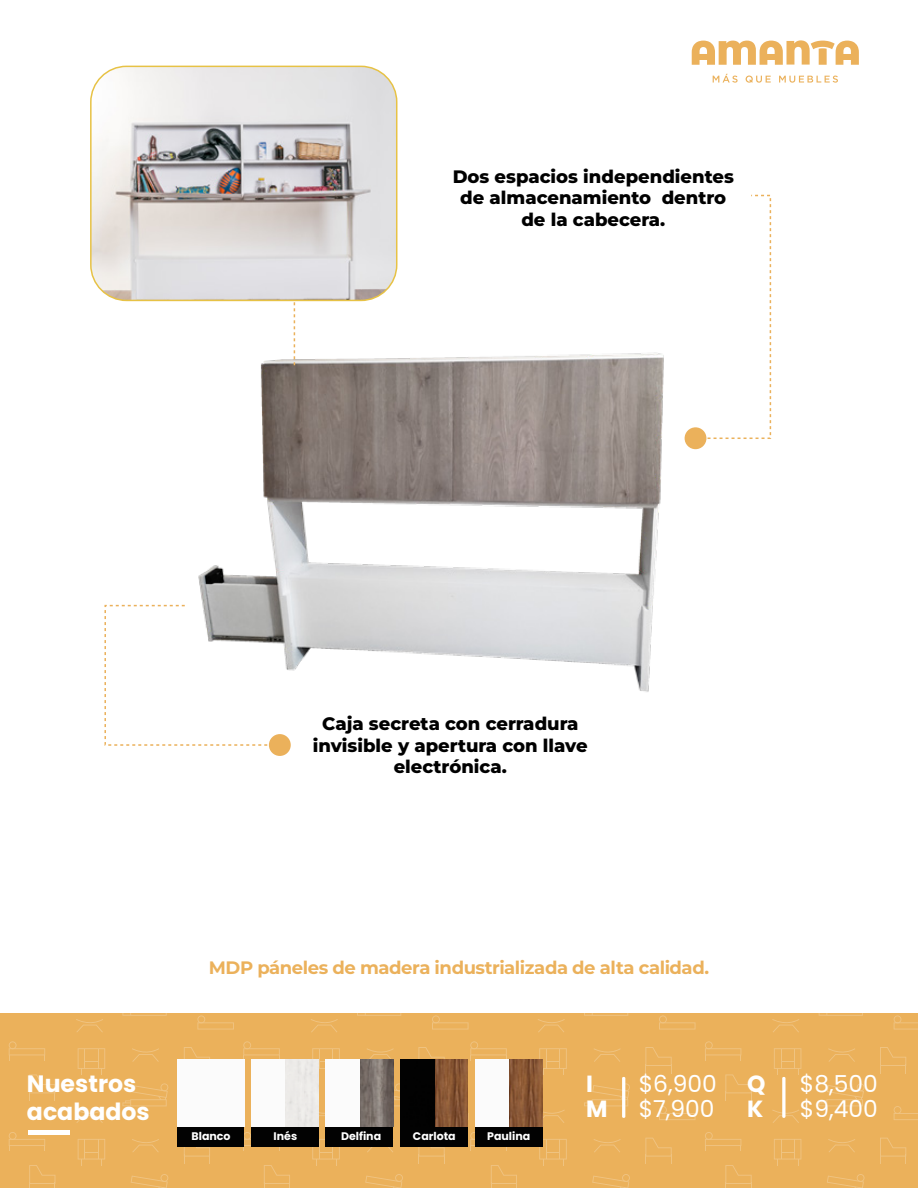
<style>
.page{position:relative;width:918px;height:1188px;background:#fff}
.page>*{position:absolute;margin:0;border:0;box-sizing:border-box;transform-origin:0 0}
.t1{font:700 23.7px/28.3px "Poppins";color:#fff}
.t2{font:23.4px/24.8px "Poppins";color:#fff}
.t3{font:700 23.4px/24.8px "Poppins";color:#fff}
.t4{font:800 18px/21.6px "Montserrat";color:#000;text-align:center}
.t5{font:700 18px "Montserrat";letter-spacing:-.025em;color:#ebb15b}
.t6{font:700 10.95px "Poppins";color:#fff}
</style>
<div class="page">
<div style="left:0;top:1014px;width:918px;height:174px;background:#ebb15b"></div>
<svg style="left:197px;top:1015px;width:37px;height:15px"></svg>
<svg style="left:122px;top:1013px;width:46px;height:3px"></svg>
<svg style="left:76px;top:1019px;width:27px;height:13px"></svg>
<svg style="left:432px;top:1015px;width:37px;height:15px"></svg>
<svg style="left:357px;top:1013px;width:46px;height:3px"></svg>
<svg style="left:311px;top:1019px;width:27px;height:13px"></svg>
<svg style="left:78px;top:1048px;width:27px;height:27px"></svg>
<svg style="left:9px;top:1041px;width:36px;height:19px"></svg>
<svg style="left:122px;top:1083px;width:46px;height:23px"></svg>
<svg style="left:29px;top:1074px;width:27px;height:27px"></svg>
<svg style="left:184px;top:1047px;width:26px;height:12px"></svg>
<svg style="left:132px;top:1048px;width:27px;height:14px"></svg>
<svg style="left:76px;top:1109px;width:27px;height:14px"></svg>
<svg style="left:312px;top:1048px;width:28px;height:27px"></svg>
<svg style="left:243px;top:1041px;width:37px;height:19px"></svg>
<svg style="left:393px;top:1083px;width:8px;height:23px"></svg>
<svg style="left:418px;top:1047px;width:27px;height:12px"></svg>
<svg style="left:367px;top:1048px;width:27px;height:14px"></svg>
<svg style="left:319px;top:1109px;width:7px;height:14px"></svg>
<svg style="left:78px;top:1139px;width:27px;height:26px"></svg>
<svg style="left:9px;top:1132px;width:36px;height:19px"></svg>
<svg style="left:131px;top:1174px;width:37px;height:14px"></svg>
<svg style="left:29px;top:1165px;width:27px;height:23px"></svg>
<svg style="left:184px;top:1147px;width:26px;height:17px"></svg>
<svg style="left:132px;top:1139px;width:27px;height:13px"></svg>
<svg style="left:312px;top:1139px;width:28px;height:26px"></svg>
<svg style="left:243px;top:1132px;width:37px;height:19px"></svg>
<svg style="left:365px;top:1174px;width:38px;height:14px"></svg>
<svg style="left:264px;top:1165px;width:26px;height:23px"></svg>
<svg style="left:418px;top:1147px;width:27px;height:17px"></svg>
<svg style="left:367px;top:1139px;width:27px;height:13px"></svg>
<svg style="left:659px;top:1015px;width:37px;height:15px"></svg>
<svg style="left:584px;top:1013px;width:46px;height:3px"></svg>
<svg style="left:538px;top:1019px;width:27px;height:13px"></svg>
<svg style="left:894px;top:1015px;width:24px;height:15px"></svg>
<svg style="left:819px;top:1013px;width:46px;height:3px"></svg>
<svg style="left:772px;top:1019px;width:27px;height:13px"></svg>
<svg style="left:539px;top:1048px;width:28px;height:27px"></svg>
<svg style="left:470px;top:1041px;width:37px;height:19px"></svg>
<svg style="left:659px;top:1106px;width:37px;height:14px"></svg>
<svg style="left:584px;top:1083px;width:46px;height:23px"></svg>
<svg style="left:645px;top:1047px;width:27px;height:26px"></svg>
<svg style="left:594px;top:1048px;width:27px;height:14px"></svg>
<svg style="left:542px;top:1109px;width:23px;height:14px"></svg>
<svg style="left:774px;top:1048px;width:27px;height:27px"></svg>
<svg style="left:705px;top:1041px;width:36px;height:19px"></svg>
<svg style="left:894px;top:1106px;width:24px;height:14px"></svg>
<svg style="left:819px;top:1083px;width:46px;height:23px"></svg>
<svg style="left:725px;top:1074px;width:27px;height:27px"></svg>
<svg style="left:880px;top:1047px;width:26px;height:26px"></svg>
<svg style="left:828px;top:1048px;width:27px;height:14px"></svg>
<svg style="left:772px;top:1110px;width:27px;height:13px"></svg>
<svg style="left:539px;top:1139px;width:28px;height:26px"></svg>
<svg style="left:470px;top:1132px;width:37px;height:19px"></svg>
<svg style="left:592px;top:1174px;width:38px;height:14px"></svg>
<svg style="left:491px;top:1165px;width:26px;height:23px"></svg>
<svg style="left:645px;top:1138px;width:27px;height:26px"></svg>
<svg style="left:594px;top:1139px;width:27px;height:13px"></svg>
<svg style="left:774px;top:1139px;width:27px;height:26px"></svg>
<svg style="left:705px;top:1132px;width:36px;height:19px"></svg>
<svg style="left:827px;top:1174px;width:38px;height:14px"></svg>
<svg style="left:725px;top:1165px;width:27px;height:23px"></svg>
<svg style="left:880px;top:1138px;width:26px;height:26px"></svg>
<svg style="left:828px;top:1139px;width:27px;height:13px"></svg>
<img style="left:90px;top:196px;width:617px;height:560px">
<svg style="left:713px;top:74px;width:25px;height:9px"></svg>
<svg style="left:746px;top:76px;width:25px;height:7px"></svg>
<svg style="left:779px;top:76px;width:59px;height:7px"></svg>
<svg style="left:692px;top:40px;width:167px;height:25px"></svg>
<div style="left:269px;top:734px;width:22px;height:22px;background:#ebb15b;border-radius:50%"></div>
<div style="left:685px;top:427px;width:21px;height:22px;background:#ebb15b;border-radius:50%"></div>
<svg style="left:294px;top:301px;width:1px;height:64px"></svg>
<img style="left:91px;top:66px;width:306px;height:234px">
<div style="left:90px;top:66px;width:307px;height:235px;border:2px solid #e7c245;border-radius:36px"></div>
<svg style="left:694px;top:194px;width:78px;height:246px"></svg>
<svg style="left:104px;top:604px;width:174px;height:143px"></svg>
<div style="left:28px;top:1130px;width:42px;height:5px;background:#fff"></div>
<div style="left:177px;top:1127px;width:67px;height:20px;background:#020202"></div>
<div style="left:252px;top:1127px;width:67px;height:20px;background:#020202"></div>
<div style="left:326px;top:1127px;width:67px;height:20px;background:#020202"></div>
<div style="left:401px;top:1127px;width:67px;height:20px;background:#020202"></div>
<div style="left:475px;top:1127px;width:67px;height:20px;background:#020202"></div>
<img style="left:326px;top:1059px;width:67px;height:68px">
<img style="left:252px;top:1059px;width:67px;height:68px">
<div style="left:177px;top:1059px;width:67px;height:68px;background:#fbfbfb"></div>
<img style="left:401px;top:1059px;width:67px;height:68px">
<img style="left:509px;top:1059px;width:33px;height:68px">
<div style="left:475px;top:1059px;width:34px;height:68px;background:#fbfbfb"></div>
<hr style="left:622px;top:1077px;width:3px;height:41px;background:#fff">
<svg style="left:782px;top:1077px;width:4px;height:41px"></svg>
<p class="t4" style="left:453px;top:165px;width:283px">Dos espacios independientes de almacenamiento dentro de la cabecera.</p>
<p class="t4" style="left:313px;top:712px;width:276px">Caja secreta con cerradura invisible y apertura con llave electrónica.</p>
<h1 class="t1" style="left:27px;top:1069px;width:124px">Nuestros acabados</h1>
<p class="t5" style="left:209px;top:954px;width:502px">MDP páneles de madera industrializada de alta calidad.</p>
<p class="t6" style="left:192px;top:1130px;width:41px">Blanco</p>
<p class="t6" style="left:274px;top:1130px;width:25px">Inés</p>
<p class="t6" style="left:341px;top:1130px;width:42px">Delfina</p>
<p class="t6" style="left:413px;top:1130px;width:44px">Carlota</p>
<p class="t6" style="left:487px;top:1130px;width:45px">Paulina</p>
<p class="t3" style="left:586px;top:1072px;width:23px">I<br>M</p>
<p class="t2" style="left:639px;top:1072px;width:80px">$6,900 $7,900</p>
<p class="t3" style="left:747px;top:1072px;width:20px">Q<br>K</p>
<p class="t2" style="left:800px;top:1072px;width:79px">$8,500 $9,400</p>
</div>
